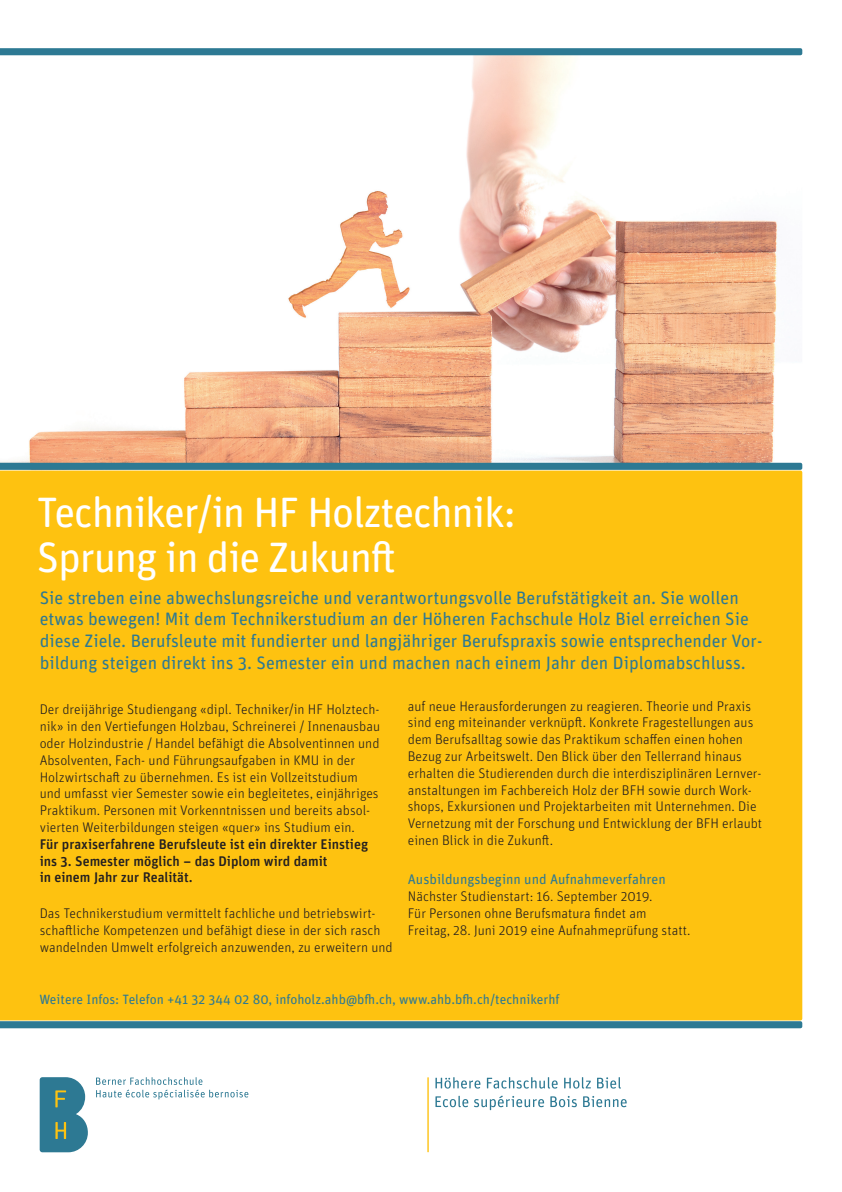
<style>
.page{position:relative;width:842px;height:1192px;background:#fff}
.page>*{position:absolute;margin:0;border:0;box-sizing:border-box;transform-origin:0 0}
.t1{font:42.5px/45px "Unit Rounded Pro";letter-spacing:-.03em;color:#fff}
.t2{font:18px/21.6px "Unit Rounded Pro";color:#2d7993}
.t3{font:300 14px/16.8px "Unit Rounded Pro";color:#231f20}
.t4{font:500 14px/16.8px "Unit Rounded Pro";color:#231f20}
.t5{font:14px "Unit Rounded Pro";color:#2d7993}
.t6{font:13.5px "Unit Rounded Pro";color:#2d7993}
</style>
<div class="page">
<img style="left:0;top:55px;width:802px;height:416px">
<div style="left:0;top:471px;width:802px;height:549px;background:#fec210"></div>
<svg style="left:0;top:48px;width:802px;height:7px;background:#327c95"></svg>
<svg style="left:0;top:463px;width:802px;height:7px;background:#317b94"></svg>
<svg style="left:0;top:1021px;width:802px;height:7px;background:#337c96"></svg>
<svg style="left:40px;top:1077px;width:48px;height:75px;background:#4c8a98"></svg>
<svg style="left:96px;top:1077px;width:152px;height:22px"></svg>
<hr style="left:427px;top:1077px;width:2px;height:75px;background:#fec210">
<svg style="left:435px;top:1077px;width:45px;height:12px"></svg>
<svg style="left:487px;top:1077px;width:71px;height:12px"></svg>
<svg style="left:564px;top:1077px;width:27px;height:12px"></svg>
<svg style="left:597px;top:1077px;width:24px;height:12px"></svg>
<svg style="left:435px;top:1096px;width:33px;height:11px"></svg>
<svg style="left:474px;top:1095px;width:70px;height:15px"></svg>
<svg style="left:550px;top:1096px;width:27px;height:11px"></svg>
<svg style="left:583px;top:1096px;width:44px;height:11px"></svg>
<h1 class="t1" style="left:37px;top:488px;width:481px">Techniker/in HF Holztechnik:<br>Sprung in die Zukunft</h1>
<p class="t2" style="left:40px;top:586px;width:724px">Sie streben eine abwechslungsreiche und verantwortungsvolle Berufstätigkeit an. Sie wollen etwas bewegen! Mit dem Technikerstudium an der Höheren Fachschule Holz Biel erreichen Sie diese Ziele. Berufsleute mit fundierter und langjähriger Berufspraxis sowie entsprechender Vor&shy;bildung steigen direkt ins 3. Semester ein und machen nach einem Jahr den Diplomabschluss.</p>
<p class="t3" style="left:40px;top:701px;width:342px">Der dreijährige Studiengang «dipl. Techniker/in HF Holztech&shy;nik» in den Vertiefungen Holzbau, Schreinerei / Innenausbau oder Holzindustrie / Handel befähigt die Absolventinnen und Absolventen, Fach- und Führungsaufgaben in KMU in der Holzwirtschaft zu übernehmen. Es ist ein Vollzeitstudium und umfasst vier Semester sowie ein begleitetes, einjähriges Praktikum. Personen mit Vorkenntnissen und bereits absol&shy;vierten Weiterbildungen steigen «quer» ins Studium ein.</p>
<p class="t4" style="left:40px;top:835px;width:330px">Für praxiserfahrene Berufsleute ist ein direkter Einstieg ins 3. Semester möglich – das Diplom wird damit<br>in einem Jahr zur Realität.</p>
<p class="t3" style="left:40px;top:905px;width:354px">Das Technikerstudium vermittelt fachliche und betriebswirt&shy;schaftliche Kompetenzen und befähigt diese in der sich rasch wandelnden Umwelt erfolgreich anzuwenden, zu erweitern und</p>
<p class="t3" style="left:408px;top:697px;width:356px">auf neue Herausforderungen zu reagieren. Theorie und Praxis sind eng miteinander verknüpft. Konkrete Fragestellungen aus dem Berufsalltag sowie das Praktikum schaffen einen hohen Bezug zur Arbeitswelt. Den Blick über den Tellerrand hinaus erhalten die Studierenden durch die interdisziplinären Lernver&shy;anstaltungen im Fachbereich Holz der BFH sowie durch Work&shy;shops, Exkursionen und Projektarbeiten mit Unternehmen. Die Vernetzung mit der Forschung und Entwicklung der BFH erlaubt einen Blick in die Zukunft.</p>
<p class="t5" style="left:408px;top:870px;width:259px">Ausbildungsbeginn und Aufnahmeverfahren</p>
<p class="t3" style="left:408px;top:888px;width:284px">Nächster Studienstart: 16. September 2019.<br>Für Personen ohne Berufsmatura findet am<br>Freitag, 28. Juni 2019 eine Aufnahmeprüfung statt.</p>
<p class="t6" style="left:39px;top:990px;width:522px">Weitere Infos: Telefon +41 32 344 02 80, infoholz.ahb@bfh.ch, www.ahb.bfh.ch/technikerhf</p>
</div>
